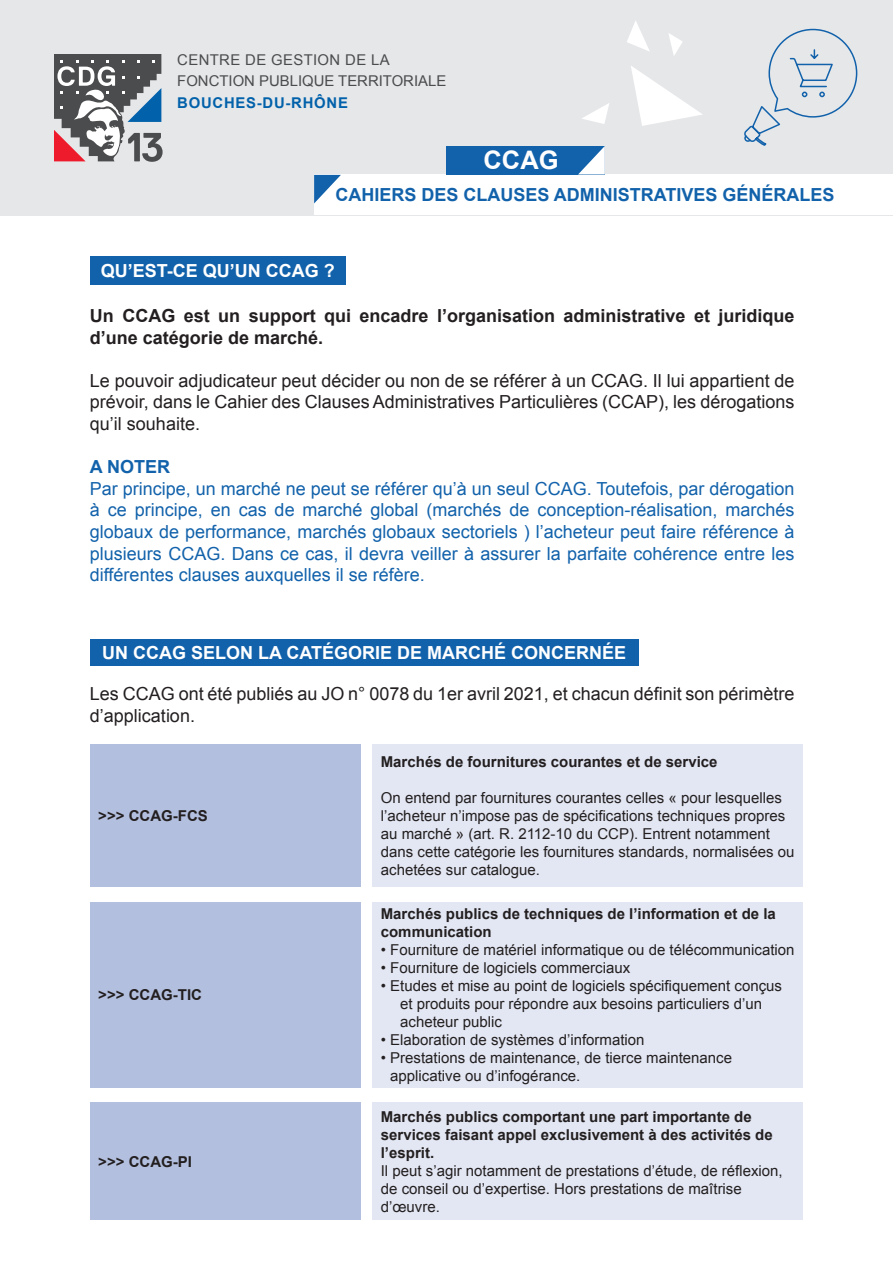
<style>
.page{position:relative;width:893px;height:1263px;background:#fff}
.page>*{position:absolute;margin:0;border:0;box-sizing:border-box;transform-origin:0 0}
.t1{font:700 25.5px "Arial";color:#fff}
.t2{font:18px/21.6px "Arial";color:#1262ab;text-align:justify}
.t3{font:18px/21.6px "Arial";color:#231f20;text-align:justify}
.t4{font:700 18px/21.6px "Arial";color:#231f20}
.t5{font:700 18px "Arial";color:#fff}
.t6{font:700 18px "Arial";color:#1262ab}
.t7{font:15px/18px "Arial";color:#231f20}
.t8{font:700 15px/18px "Arial";color:#231f20}
.t9{font:14.85px "Arial";color:#4b4c4d}
.t10{font:14.85px "Arial";letter-spacing:.025em;color:#4b4c4d}
.t11{font:700 14.85px "Arial";letter-spacing:.05em;color:#0161aa}
</style>
<div class="page">
<div style="left:0;top:0;width:893px;height:215px;background:#e6e7e9"></div>
<div style="left:315px;top:175px;width:578px;height:40px;background:#fff"></div>
<div style="left:446px;top:146px;width:159px;height:28px;background:#1262ab"></div>
<svg style="left:627px;top:21px;width:22px;height:30px"></svg>
<svg style="left:578px;top:146px;width:27px;height:28px"></svg>
<svg style="left:314px;top:175px;width:27px;height:28px"></svg>
<svg style="left:631px;top:66px;width:71px;height:60px"></svg>
<svg style="left:582px;top:103px;width:27px;height:21px"></svg>
<svg style="left:668px;top:33px;width:15px;height:22px"></svg>
<svg style="left:54px;top:54px;width:109px;height:108px"></svg>
<svg style="left:744px;top:28px;width:114px;height:118px"></svg>
<div style="left:90px;top:256px;width:256px;height:29px;background:#1262ab"></div>
<div style="left:90px;top:639px;width:548px;height:27px;background:#1262ab"></div>
<div style="left:90px;top:744px;width:270px;height:143px;background:#b3bfde"></div>
<div style="left:90px;top:1103px;width:270px;height:117px;background:#b3bfde"></div>
<div style="left:90px;top:902px;width:270px;height:185px;background:#b3bfde"></div>
<div style="left:372px;top:744px;width:431px;height:143px;background:#e3e7f3"></div>
<div style="left:372px;top:1103px;width:431px;height:117px;background:#e3e7f3"></div>
<div style="left:372px;top:902px;width:431px;height:185px;background:#e3e7f3"></div>
<p class="t10" style="left:177px;top:50px;width:214px">CENTRE DE GESTION DE LA</p>
<p class="t9" style="left:177px;top:72px;width:270px">FONCTION PUBLIQUE TERRITORIALE</p>
<p class="t11" style="left:177px;top:93px;width:172px">BOUCHES-DU-RHÔNE</p>
<p class="t1" style="left:484px;top:144px;width:77px">CCAG</p>
<p class="t6" style="left:335px;top:183px;width:501px">CAHIERS DES CLAUSES ADMINISTRATIVES GÉNÉRALES</p>
<p class="t5" style="left:101px;top:259px;width:236px">QU’EST-CE QU’UN CCAG ?</p>
<p class="t4" style="left:90px;top:305px;width:706px">Un CCAG est un support qui encadre l’organisation administrative et juridique d’une catégorie de marché.</p>
<p class="t3" style="left:90px;top:370px;width:706px">Le pouvoir adjudicateur peut décider ou non de se référer à un CCAG. Il lui appartient de prévoir, dans le Cahier des Clauses Administratives Particulières (CCAP), les dérogations qu’il souhaite.</p>
<p class="t6" style="left:90px;top:455px;width:82px">A NOTER</p>
<p class="t2" style="left:90px;top:478px;width:706px">Par principe, un marché ne peut se référer qu’à un seul CCAG. Toutefois, par dérogation à ce principe, en cas de marché global (marchés de conception-réalisation, marchés globaux de performance, marchés globaux sectoriels ) l’acheteur peut faire référence à plusieurs CCAG. Dans ce cas, il devra veiller à assurer la parfaite cohérence entre les différentes clauses auxquelles il se réfère.</p>
<p class="t5" style="left:102px;top:641px;width:526px">UN CCAG SELON LA CATÉGORIE DE MARCHÉ CONCERNÉE</p>
<p class="t3" style="left:90px;top:683px;width:706px">Les CCAG ont été publiés au JO n° 0078 du 1er avril 2021, et chacun définit son périmètre d’application.</p>
<p class="t8" style="left:381px;top:753px;width:338px">Marchés de fournitures courantes et de service</p>
<p class="t7" style="left:381px;top:789px;width:415px">On entend par fournitures courantes celles « pour lesquelles l’acheteur n’impose pas de spécifications techniques propres au marché » (art. R. 2112-10 du CCP). Entrent notamment dans cette catégorie les fournitures standards, normalisées ou achetées sur catalogue.</p>
<p class="t8" style="left:98px;top:807px;width:111px">&gt;&gt;&gt; CCAG-FCS</p>
<p class="t8" style="left:98px;top:986px;width:105px">&gt;&gt;&gt; CCAG-TIC</p>
<p class="t8" style="left:98px;top:1153px;width:95px">&gt;&gt;&gt; CCAG-PI</p>
<p class="t8" style="left:381px;top:905px;width:397px">Marchés publics de techniques de l’information et de la communication</p>
<p class="t7" style="left:381px;top:941px;width:415px">• Fourniture de matériel informatique ou de télécommunication</p>
<p class="t7" style="left:381px;top:959px;width:251px">• Fourniture de logiciels commerciaux</p>
<p class="t7" style="left:400px;top:977px;width:383px;text-indent:-19px">• Etudes et mise au point de logiciels spécifiquement conçus et produits pour répondre aux besoins particuliers d’un acheteur public</p>
<p class="t7" style="left:381px;top:1031px;width:265px">• Elaboration de systèmes d’information</p>
<p class="t7" style="left:390px;top:1049px;width:343px;text-indent:-9px">• Prestations de maintenance, de tierce maintenance applicative ou d’infogérance.</p>
<p class="t8" style="left:381px;top:1108px;width:393px">Marchés publics comportant une part importante de services faisant appel exclusivement à des activités de l’esprit.</p>
<p class="t7" style="left:381px;top:1161px;width:403px">Il peut s’agir notamment de prestations d’étude, de réflexion, de conseil ou d’expertise. Hors prestations de maîtrise d’œuvre.</p>
</div>
